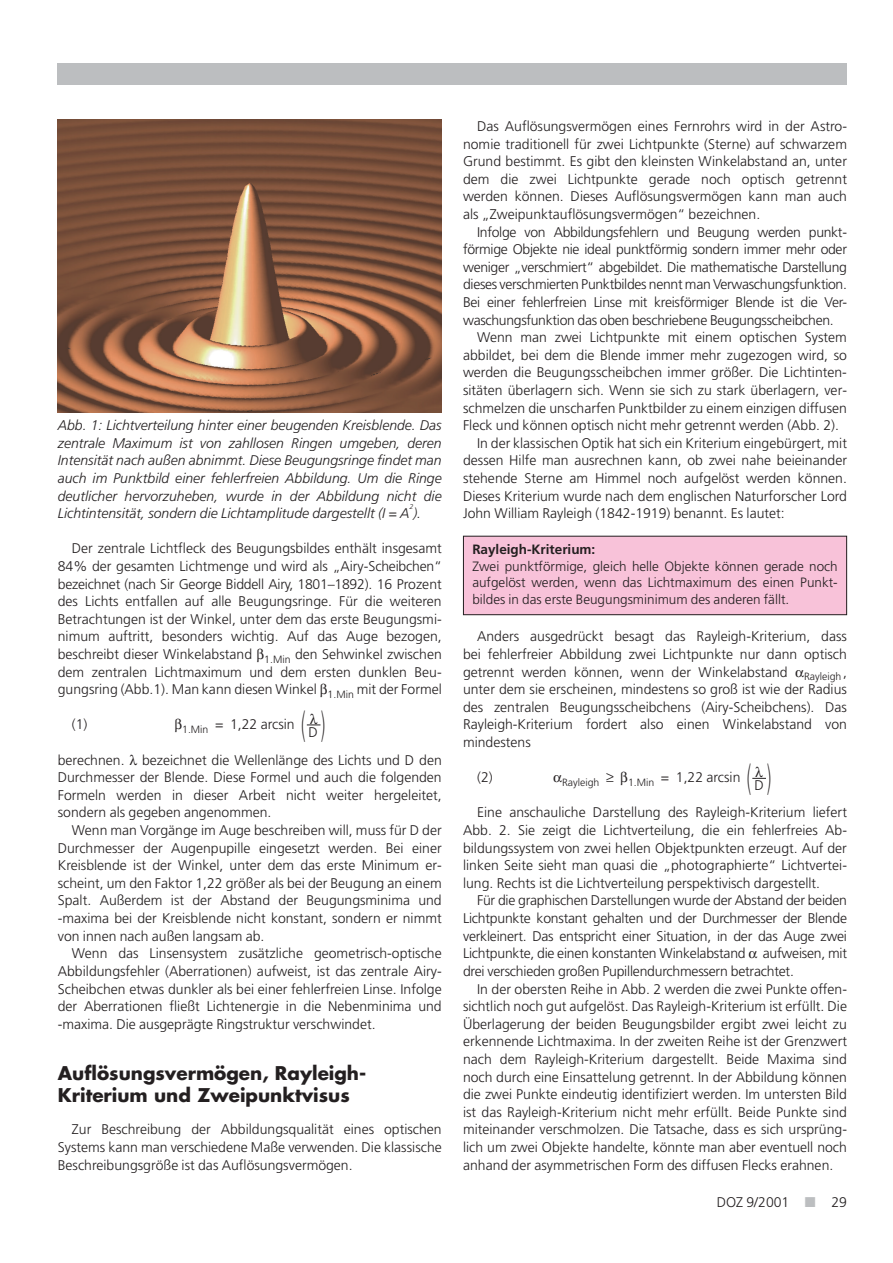
<style>
.page{position:relative;width:893px;height:1263px;background:#fff}
.page>*{position:absolute;margin:0;border:0;box-sizing:border-box;transform-origin:0 0}
.t1{font:300 35.1px "Frutiger";color:#231f20;scale:.4 1}
.t2{font:700 18.45px/21.6px "Futura";color:#231f20}
.t3{font:300 13.95px/17.5px "Frutiger";color:#231f20;text-align:justify}
.t4{font:300 13.95px "Frutiger";letter-spacing:-.02em;color:#231f20}
.t5{font:italic 300 13.95px/17.5px "Frutiger";color:#231f20;text-align:justify}
.t6{font:300 13.5px/16.5px "Frutiger";color:#231f20;text-align:justify}
.t7{font:700 13.5px "Frutiger";color:#231f20}
.t8{font:300 10.5px "Frutiger";color:#231f20}
.t9{font:italic 300 7.05px "Frutiger";color:#231f20}
.s1{color:#bcbec0}
</style>
<div class="page">
<div style="left:58px;top:64px;width:789px;height:21px;background:#bcbec0"></div>
<img style="left:58px;top:119px;width:384px;height:294px">
<div style="left:463px;top:536px;width:383px;height:79px;background:#f8c2d9"></div>
<div style="left:463px;top:536px;width:384px;height:79px;border:1px solid #231f20"></div>
<svg style="left:307px;top:724px;width:13px;height:2px"></svg>
<svg style="left:752px;top:777px;width:14px;height:2px"></svg>
<p class="t5" style="left:58px;top:418px;width:385px">Abb. 1: Lichtverteilung hinter einer beugenden Kreisblende. Das zentrale Maximum ist von zahllosen Ringen umgeben, deren Intensität nach außen abnimmt. Diese Beugungsringe findet man auch im Punktbild einer fehlerfreien Abbildung. Um die Ringe deutlicher hervorzuheben, wurde in der Abbildung nicht die Lichtintensität, sondern die Lichtamplitude dargestellt (I = A ).</p>
<p class="t9" style="left:409px;top:503px;width:5px">2</p>
<p class="t3" style="left:58px;top:541px;width:385px;text-indent:14px">Der zentrale Lichtfleck des Beugungsbildes enthält insgesamt 84% der gesamten Lichtmenge und wird als „Airy-Scheibchen“ bezeichnet (nach Sir George Biddell Airy, 1801–1892). 16 Prozent des Lichts entfallen auf alle Beugungsringe. Für die weiteren Betrachtungen ist der Winkel, unter dem das erste Beugungsmi&shy;nimum auftritt, besonders wichtig. Auf das Auge bezogen, beschreibt dieser Winkelabstand <sub>1.Min</sub> den Sehwinkel zwischen dem zentralen Lichtmaximum und dem ersten dunklen Beu&shy;gungsring (Abb.1). Man kann diesen Winkel <sub>1.Min</sub> mit der Formel</p>
<p class="t3" style="left:72px;top:717px;width:17px">(1)</p>
<p class="t3" style="left:58px;top:752px;width:385px">berechnen. bezeichnet die Wellenlänge des Lichts und D den Durchmesser der Blende. Diese Formel und auch die folgenden Formeln werden in dieser Arbeit nicht weiter hergeleitet, sondern als gegeben angenommen.</p>
<p class="t3" style="left:58px;top:823px;width:385px;text-indent:14px">Wenn man Vorgänge im Auge beschreiben will, muss für D der Durchmesser der Augenpupille eingesetzt werden. Bei einer Kreisblende ist der Winkel, unter dem das erste Minimum er&shy;scheint, um den Faktor 1,22 größer als bei der Beugung an einem Spalt. Außerdem ist der Abstand der Beugungsminima und -maxima bei der Kreisblende nicht konstant, sondern er nimmt von innen nach außen langsam ab.</p>
<p class="t3" style="left:58px;top:946px;width:385px;text-indent:14px">Wenn das Linsensystem zusätzliche geometrisch-optische Abbildungsfehler (Aberrationen) aufweist, ist das zentrale Airy-Scheibchen etwas dunkler als bei einer fehlerfreien Linse. Infolge der Aberrationen fließt Lichtenergie in die Nebenminima und -maxima. Die ausgeprägte Ringstruktur verschwindet.</p>
<h2 class="t2" style="left:58px;top:1064px;width:310px">Auflösungsvermögen, Rayleigh-<br>Kriterium und Zweipunktvisus</h2>
<p class="t3" style="left:58px;top:1122px;width:385px;text-indent:14px">Zur Beschreibung der Abbildungsqualität eines optischen Systems kann man verschiedene Maße verwenden. Die klassische Beschreibungsgröße ist das Auflösungsvermögen.</p>
<p class="t3" style="left:182px;top:717px;width:114px"><sub>1.Min</sub> = 1,22 arcsin</p>
<h1 class="t1" style="left:301px;top:710px;width:11px">(</h1>
<h1 class="t1" style="left:321px;top:710px;width:11px">)</h1>
<p class="t3" style="left:308px;top:724px;width:11px">D</p>
<p class="t3" style="left:463px;top:118px;width:385px;text-indent:14px">Das Auflösungsvermögen eines Fernrohrs wird in der Astro&shy;nomie traditionell für zwei Lichtpunkte (Sterne) auf schwarzem Grund bestimmt. Es gibt den kleinsten Winkelabstand an, unter dem die zwei Lichtpunkte gerade noch optisch getrennt werden können. Dieses Auflösungsvermögen kann man auch als „Zweipunktauflösungsvermögen“ bezeichnen.</p>
<p class="t4" style="left:477px;top:226px;width:371px">Infolge von Abbildungsfehlern und Beugung werden punkt-</p>
<p class="t4" style="left:463px;top:244px;width:385px">förmige Objekte nie ideal punktförmig sondern immer mehr oder</p>
<p class="t4" style="left:463px;top:261px;width:385px">weniger „verschmiert“ abgebildet. Die mathematische Darstellung</p>
<p class="t4" style="left:463px;top:279px;width:385px">dieses verschmierten Punktbildes nennt man Verwaschungsfunktion.</p>
<p class="t4" style="left:463px;top:297px;width:385px">Bei einer fehlerfreien Linse mit kreisförmiger Blende ist die Ver-</p>
<p class="t4" style="left:463px;top:314px;width:372px">waschungsfunktion das oben beschriebene Beugungsscheibchen.</p>
<p class="t3" style="left:477px;top:330px;width:371px">Wenn man zwei Lichtpunkte mit einem optischen System</p>
<p class="t3" style="left:463px;top:347px;width:385px">abbildet, bei dem die Blende immer mehr zugezogen wird, so</p>
<p class="t3" style="left:463px;top:365px;width:385px">werden die Beugungsscheibchen immer größer. Die Lichtinten-</p>
<p class="t3" style="left:463px;top:382px;width:385px">sitäten überlagern sich. Wenn sie sich zu stark überlagern, ver-</p>
<p class="t3" style="left:463px;top:400px;width:385px">schmelzen die unscharfen Punktbilder zu einem einzigen diffusen</p>
<p class="t3" style="left:463px;top:418px;width:377px">Fleck und können optisch nicht mehr getrennt werden (Abb. 2).</p>
<p class="t3" style="left:477px;top:435px;width:371px">In der klassischen Optik hat sich ein Kriterium eingebürgert, mit</p>
<p class="t3" style="left:463px;top:453px;width:385px">dessen Hilfe man ausrechnen kann, ob zwei nahe beieinander</p>
<p class="t3" style="left:463px;top:470px;width:385px">stehende Sterne am Himmel noch aufgelöst werden können.</p>
<p class="t3" style="left:463px;top:488px;width:385px">Dieses Kriterium wurde nach dem englischen Naturforscher Lord</p>
<p class="t3" style="left:463px;top:506px;width:323px">John William Rayleigh (1842-1919) benannt. Es lautet:</p>
<p class="t7" style="left:472px;top:544px;width:125px">Rayleigh-Kriterium:</p>
<p class="t6" style="left:472px;top:559px;width:367px">Zwei punktförmige, gleich helle Objekte können gerade noch aufgelöst werden, wenn das Lichtmaximum des einen Punkt&shy;bildes in das erste Beugungsminimum des anderen fällt.</p>
<p class="t3" style="left:463px;top:629px;width:385px;text-indent:14px">Anders ausgedrückt besagt das Rayleigh-Kriterium, dass bei fehlerfreier Abbildung zwei Lichtpunkte nur dann optisch getrennt werden können, wenn der Winkelabstand <sub>Rayleigh</sub> , unter dem sie erscheinen, mindestens so groß ist wie der Radius des zentralen Beugungsscheibchens (Airy-Scheibchens). Das Rayleigh-Kriterium fordert also einen Winkelabstand von mindestens</p>
<p class="t3" style="left:477px;top:770px;width:17px">(2)</p>
<p class="t3" style="left:463px;top:805px;width:385px;text-indent:14px">Eine anschauliche Darstellung des Rayleigh-Kriterium liefert Abb. 2. Sie zeigt die Lichtverteilung, die ein fehlerfreies Ab&shy;bildungssystem von zwei hellen Objektpunkten erzeugt. Auf der linken Seite sieht man quasi die „photographierte“ Lichtvertei&shy;lung. Rechts ist die Lichtverteilung perspektivisch dargestellt.</p>
<p class="t3" style="left:463px;top:893px;width:385px;text-indent:14px">Für die graphischen Darstellungen wurde der Abstand der beiden Lichtpunkte konstant gehalten und der Durchmesser der Blende verkleinert. Das entspricht einer Situation, in der das Auge zwei Lichtpunkte, die einen konstanten Winkelabstand aufweisen, mit drei verschieden großen Pupillendurchmessern betrachtet.</p>
<p class="t3" style="left:463px;top:981px;width:385px;text-indent:14px">In der obersten Reihe in Abb. 2 werden die zwei Punkte offen&shy;sichtlich noch gut aufgelöst. Das Rayleigh-Kriterium ist erfüllt. Die Überlagerung der beiden Beugungsbilder ergibt zwei leicht zu erkennende Lichtmaxima. In der zweiten Reihe ist der Grenzwert nach dem Rayleigh-Kriterium dargestellt. Beide Maxima sind noch durch eine Einsattelung getrennt. In der Abbildung können die zwei Punkte eindeutig identifiziert werden. Im untersten Bild ist das Rayleigh-Kriterium nicht mehr erfüllt. Beide Punkte sind miteinander verschmolzen. Die Tatsache, dass es sich ursprüng&shy;lich um zwei Objekte handelte, könnte man aber eventuell noch anhand der asymmetrischen Form des diffusen Flecks erahnen.</p>
<p class="t8" style="left:562px;top:778px;width:180px">Rayleigh ≥ 1.Min <sup>=</sup> <sup>1,22</sup> <sup>arcsin</sup></p>
<h1 class="t1" style="left:747px;top:764px;width:11px">(</h1>
<h1 class="t1" style="left:767px;top:764px;width:11px">)</h1>
<p class="t3" style="left:754px;top:777px;width:11px">D</p>
<p class="t3" style="left:716px;top:1194px;width:132px">DOZ 9/2001 <span class="s1">■</span> 29</p>
</div>
